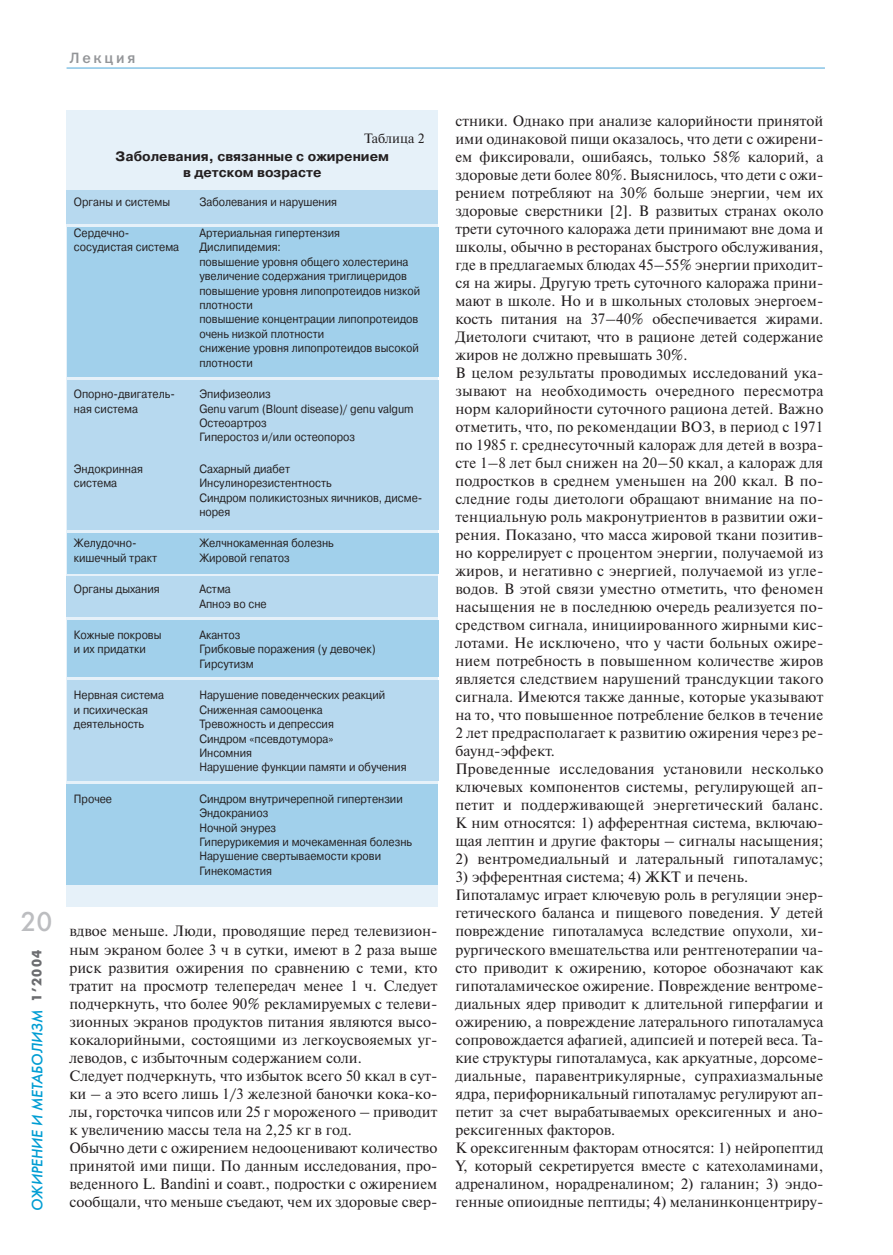
<style>
.page{position:relative;width:893px;height:1255px;background:#fff}
.page>*{position:absolute;margin:0;border:0;box-sizing:border-box;transform-origin:0 0}
.t1{font:27px "Futuris C";color:#bcbdc0}
.t2{font:15px/18px "Newton C";color:#231f20}
.t3{font:italic 15px "Futuris C";color:#009dd3}
.t4{font:15px "Franklin Gothic Medium C";letter-spacing:.185em;color:#939598}
.t5{font:700 13.5px/16.2px "Pragmatica C";color:#231f20;text-align:center}
.t6{font:13.5px "Newton C";color:#231f20}
.t7{font:12px/14.4px "Pragmatica C";color:#231f20;scale:.9 1}
.s1{font-weight:700;font-style:normal;font-size:13.5px;color:#6c6d70}
</style>
<div class="page">
<hr style="left:67px;top:67px;width:758px;height:2px;background:#88c4e6">
<div style="left:67px;top:111px;width:371px;height:795px;background:#e6f1f9"></div>
<div style="left:67px;top:190px;width:371px;height:34px;background:#b7d9ef"></div>
<div style="left:67px;top:227px;width:372px;height:150px;background:#a1d0eb"></div>
<div style="left:67px;top:380px;width:372px;height:150px;background:#b7d9ef"></div>
<div style="left:67px;top:533px;width:372px;height:40px;background:#a1d0eb"></div>
<div style="left:67px;top:576px;width:371px;height:41px;background:#b7d9ef"></div>
<div style="left:67px;top:620px;width:372px;height:57px;background:#a1d0eb"></div>
<div style="left:67px;top:680px;width:372px;height:101px;background:#b7d9ef"></div>
<div style="left:67px;top:784px;width:371px;height:100px;background:#a1d0eb"></div>
<p class="t4" style="left:70px;top:49px;width:67px">Лекция</p>
<h1 class="t1" style="left:20px;top:905px;width:33px">20</h1>
<p class="t3" style="left:29px;top:1210px;width:263px;rotate:-90deg">ОЖИРЕНИЕ И МЕТАБОЛИЗМ <span class="s1">1’2004</span></p>
<p class="t6" style="left:364px;top:130px;width:62px">Таблица 2</p>
<p class="t5" style="left:116px;top:148px;width:275px">Заболевания, связанные с ожирением в детском возрасте</p>
<p class="t7" style="left:74px;top:194px;width:108px">Органы и системы</p>
<p class="t7" style="left:74px;top:226px;width:119px">Сердечно&shy;сосудистая система</p>
<p class="t7" style="left:74px;top:387px;width:114px">Опорно-двигатель&shy;ная система</p>
<p class="t7" style="left:74px;top:461px;width:78px">Эндокринная система</p>
<p class="t7" style="left:74px;top:536px;width:94px">Желудочно&shy;кишечный тракт</p>
<p class="t7" style="left:74px;top:582px;width:97px">Органы дыхания</p>
<p class="t7" style="left:74px;top:627px;width:99px">Кожные покровы и их придатки</p>
<p class="t7" style="left:74px;top:688px;width:102px">Нервная система и психическая деятельность</p>
<p class="t7" style="left:74px;top:791px;width:44px">Прочее</p>
<p class="t7" style="left:199px;top:194px;width:155px">Заболевания и нарушения</p>
<p class="t7" style="left:199px;top:226px;width:247px">Артериальная гипертензия<br>Дислипидемия:<br>повышение уровня общего холестерина увеличение содержания триглицеридов повышение уровня липопротеидов низкой плотности<br>повышение концентрации липопротеидов очень низкой плотности<br>снижение уровня липопротеидов высокой плотности</p>
<p class="t7" style="left:199px;top:387px;width:240px">Эпифизеолиз<br>Genu varum (Blount disease)/ genu valgum<br>Остеоартроз<br>Гиперостоз и/или остеопороз</p>
<p class="t7" style="left:199px;top:461px;width:249px">Сахарный диабет<br>Инсулинорезистентность<br>Синдром поликистозных яичников, дисме&shy;норея</p>
<p class="t7" style="left:199px;top:536px;width:151px">Желчнокаменная болезнь<br>Жировой гепатоз</p>
<p class="t7" style="left:199px;top:582px;width:76px">Астма<br>Апноэ во сне</p>
<p class="t7" style="left:199px;top:627px;width:197px">Акантоз<br>Грибковые поражения (у девочек)<br>Гирсутизм</p>
<p class="t7" style="left:199px;top:688px;width:232px">Нарушение поведенческих реакций<br>Сниженная самооценка<br>Тревожность и депрессия<br>Синдром «псевдотумора»<br>Инсомния<br>Нарушение функции памяти и обучения</p>
<p class="t7" style="left:199px;top:791px;width:238px">Синдром внутричерепной гипертензии<br>Эндокраниоз<br>Ночной энурез<br>Гиперурикемия и мочекаменная болезнь<br>Нарушение свертываемости крови<br>Гинекомастия</p>
<p class="t2" style="left:69px;top:922px;width:370px">вдвое меньше. Люди, проводящие перед телевизион&shy;ным экраном более 3 ч в сутки, имеют в 2 раза выше риск развития ожирения по сравнению с теми, кто тратит на просмотр телепередач менее 1 ч. Следует подчеркнуть, что более 90% рекламируемых с телеви&shy;зионных экранов продуктов питания являются высо&shy;кокалорийными, состоящими из легкоусвояемых уг&shy;леводов, с избыточным содержанием соли.<br>Следует подчеркнуть, что избыток всего 50 ккал в сут&shy;ки – а это всего лишь 1/3 железной баночки кока-ко&shy;лы, горсточка чипсов или 25 г мороженого – приводит к увеличению массы тела на 2,25 кг в год.<br>Обычно дети с ожирением недооценивают количество принятой ими пищи. По данным исследования, про&shy;веденного L. Bandini и соавт., подростки с ожирением сообщали, что меньше съедают, чем их здоровые свер-</p>
<p class="t2" style="left:455px;top:112px;width:369px">стники. Однако при анализе калорийности принятой ими одинаковой пищи оказалось, что дети с ожирени&shy;ем фиксировали, ошибаясь, только 58% калорий, а здоровые дети более 80%. Выяснилось, что дети с ожи&shy;рением потребляют на 30% больше энергии, чем их здоровые сверстники [2]. В развитых странах около трети суточного калоража дети принимают вне дома и школы, обычно в ресторанах быстрого обслуживания, где в предлагаемых блюдах 45–55% энергии приходит&shy;ся на жиры. Другую треть суточного калоража прини&shy;мают в школе. Но и в школьных столовых энергоем&shy;кость питания на 37–40% обеспечивается жирами.<br>Диетологи считают, что в рационе детей содержание жиров не должно превышать 30%.<br>В целом результаты проводимых исследований ука&shy;зывают на необходимость очередного пересмотра норм калорийности суточного рациона детей. Важно отметить, что, по рекомендации ВОЗ, в период с 1971 по 1985 г. среднесуточный калораж для детей в возра&shy;сте 1–8 лет был снижен на 20–50 ккал, а калораж для подростков в среднем уменьшен на 200 ккал. В по&shy;следние годы диетологи обращают внимание на по&shy;тенциальную роль макронутриентов в развитии ожи&shy;рения. Показано, что масса жировой ткани позитив&shy;но коррелирует с процентом энергии, получаемой из жиров, и негативно с энергией, получаемой из угле&shy;водов. В этой связи уместно отметить, что феномен насыщения не в последнюю очередь реализуется по&shy;средством сигнала, инициированного жирными кис&shy;лотами. Не исключено, что у части больных ожире&shy;нием потребность в повышенном количестве жиров является следствием нарушений трансдукции такого сигнала. Имеются также данные, которые указывают на то, что повышенное потребление белков в течение 2 лет предрасполагает к развитию ожирения через ре&shy;баунд-эффект.<br>Проведенные исследования установили несколько ключевых компонентов системы, регулирующей ап&shy;петит и поддерживающей энергетический баланс.<br>К ним относятся: 1) афферентная система, включаю&shy;щая лептин и другие факторы – сигналы насыщения;</p>
<p class="t2" style="left:455px;top:850px;width:369px">2) вентромедиальный и латеральный гипоталамус;</p>
<p class="t2" style="left:455px;top:868px;width:369px">3) эфферентная система; 4) ЖКТ и печень.<br>Гипоталамус играет ключевую роль в регуляции энер&shy;гетического баланса и пищевого поведения. У детей повреждение гипоталамуса вследствие опухоли, хи&shy;рургического вмешательства или рентгенотерапии ча&shy;сто приводит к ожирению, которое обозначают как гипоталамическое ожирение. Повреждение вентроме&shy;диальных ядер приводит к длительной гиперфагии и ожирению, а повреждение латерального гипоталамуса сопровождается афагией, адипсией и потерей веса. Та&shy;кие структуры гипоталамуса, как аркуатные, дорсоме&shy;диальные, паравентрикулярные, супрахиазмальные ядра, перифорникальный гипоталамус регулируют ап&shy;петит за счет вырабатываемых орексигенных и ано&shy;рексигенных факторов.<br>К орексигенным факторам относятся: 1) нейропептид Y, который секретируется вместе с катехоламинами, адреналином, норадреналином; 2) галанин; 3) эндо&shy;генные опиоидные пептиды; 4) меланинконцентриру-</p>
</div>
